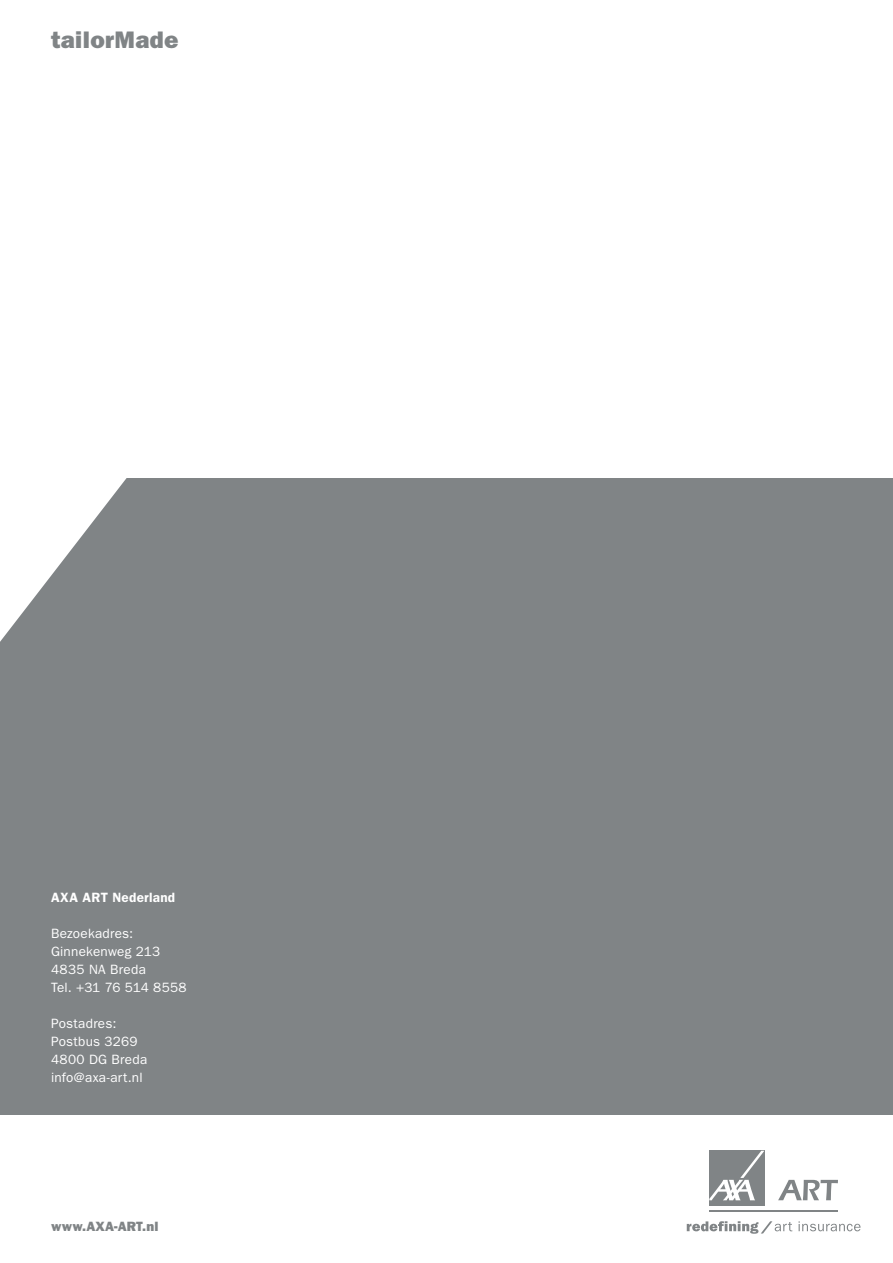
<style>
.page{position:relative;width:893px;height:1263px;background:#fff}
.page>*{position:absolute;margin:0;border:0;box-sizing:border-box;transform-origin:0 0}
.t1{font:24px "ITC Franklin Gothic Std Hvy";letter-spacing:.015em;color:#808486}
.t2{font:13.5px/18px "ITC Franklin Gothic Std";letter-spacing:.02em;color:#fff}
.t3{font:600 13.5px "ITC Franklin Gothic Std";letter-spacing:.02em;color:#fff}
.t4{font:13.5px "ITC Franklin Gothic Std Hvy";letter-spacing:.01em;color:#808486}
</style>
<div class="page">
<div style="left:0;top:478px;width:893px;height:636px;background:#808486"></div>
<hr style="left:709px;top:1210px;width:129px;height:1px;background:#808486">
<svg style="left:778px;top:1180px;width:60px;height:20px"></svg>
<div style="left:709px;top:1151px;width:55px;height:55px;background:#808486"></div>
<svg style="left:709px;top:1151px;width:55px;height:49px"></svg>
<svg style="left:798px;top:1221px;width:62px;height:10px"></svg>
<svg style="left:687px;top:1221px;width:105px;height:13px"></svg>
<svg style="left:0;top:478px;width:127px;height:164px"></svg>
<h1 class="t1" style="left:51px;top:26px;width:129px">tailorMade</h1>
<p class="t3" style="left:51px;top:890px;width:126px">AXA Art Nederland</p>
<p class="t2" style="left:51px;top:925px;width:137px">Bezoekadres:<br>Ginnekenweg 213<br>4835 NA Breda<br>Tel. +31 76 514 8558</p>
<p class="t2" style="left:51px;top:1015px;width:98px">Postadres:<br>Postbus 3269<br>4800 DG Breda info@axa-art.nl</p>
<p class="t4" style="left:51px;top:1218px;width:109px">www.axa-art.nl</p>
</div>
